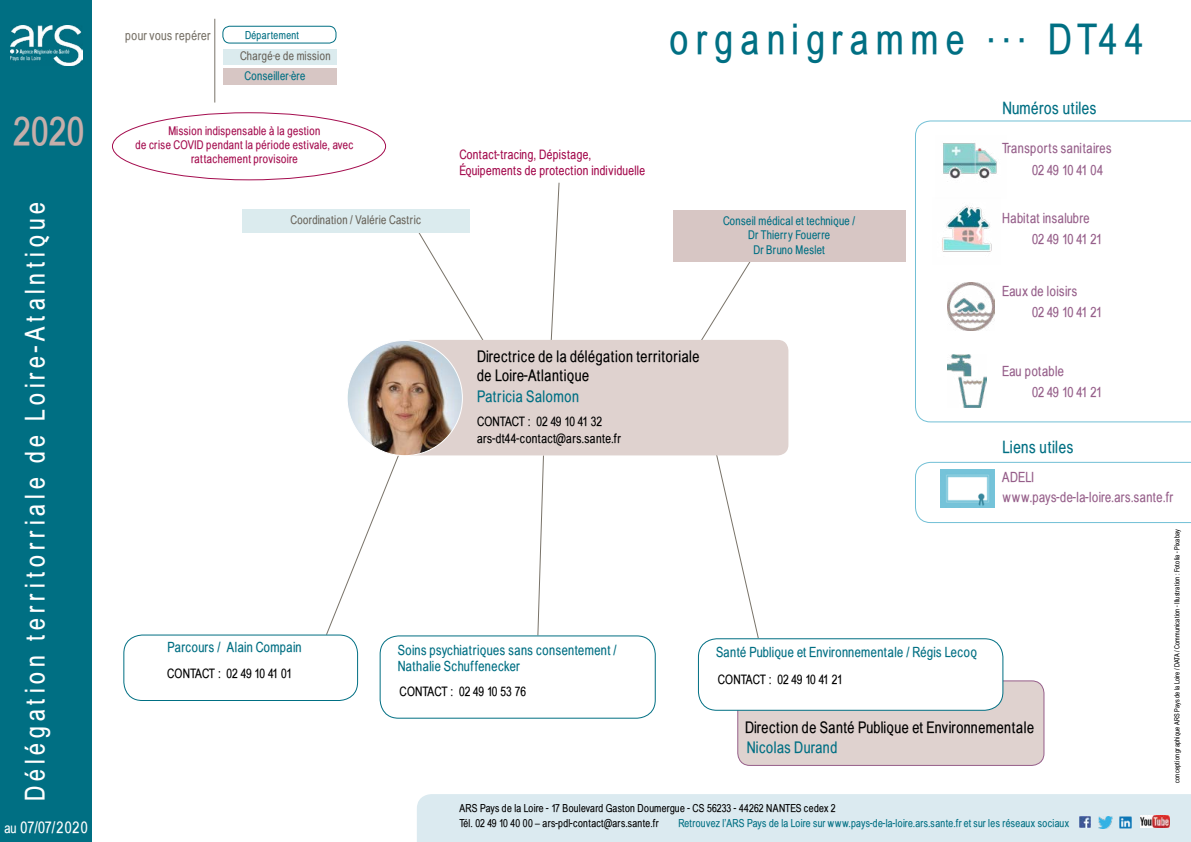
<style>
.page{position:relative;width:1191px;height:842px;background:#fff}
.page>*{position:absolute;margin:0;border:0;box-sizing:border-box;transform-origin:0 0}
.t1{font:42px "Babel Sans";letter-spacing:.185em;color:#006f83}
.t2{font:700 39px "Babel Sans";color:#c6aeaa}
.t3{font:27px "Babel Sans";letter-spacing:.185em;color:#fff}
.t4{font:17px "Babel Sans";letter-spacing:.035em;color:#006f83}
.t5{font:16px/19.2px "Babel Sans";letter-spacing:.035em;color:#000}
.t6{font:16px "Babel Sans";letter-spacing:.035em;color:#006f83}
.t7{font:16px "Babel Sans";letter-spacing:.06em;color:#fff}
.t8{font:14px/19.8px "Babel Sans";letter-spacing:.035em;color:#965f8a}
.t9{font:14px/16.8px "Babel Sans";letter-spacing:.035em;color:#006f83}
.t10{font:13px/15.6px "Babel Sans";letter-spacing:.035em;color:#a40c4e}
.t11{font:13px/17.2px "Babel Sans";letter-spacing:.03em;color:#000}
.t12{font:13px "Babel Sans";letter-spacing:-.03em;color:#000}
.t13{font:13px "Babel Sans";color:#000}
.t14{font:13px "Babel Sans";letter-spacing:-.025em;color:#000}
.t15{font:13px "Babel Sans";letter-spacing:.035em;color:#797369}
.t16{font:12px/14.4px "Babel Sans";letter-spacing:.035em;color:#a40c4e;text-align:center}
.t17{font:12px/14.4px "Babel Sans";letter-spacing:.03em;color:#006f83;text-align:center}
.t18{font:12px "Babel Sans";letter-spacing:.035em;color:#69645b}
.t19{font:11px/15px "Babel Sans";letter-spacing:.03em;color:#000}
.t20{font:11px "Babel Sans";letter-spacing:.035em;color:#006f83}
.t21{font:7px "Babel Sans";letter-spacing:.03em;color:#000}
.s1{font-size:14px}
</style>
<div class="page">
<div style="left:417px;top:794px;width:774px;height:48px;background:#dbeaf0"></div>
<img style="left:1140px;top:816px;width:29px;height:12px">
<div style="left:0;top:0;width:91px;height:842px;background:#006f83"></div>
<img style="left:11px;top:25px;width:71px;height:41px">
<div style="left:738px;top:681px;width:306px;height:84px;background:#dfd2cf;border-radius:12px"></div>
<div style="left:737px;top:680px;width:307px;height:86px;border:1px solid #965f8a;border-radius:12px"></div>
<svg style="left:326px;top:456px;width:73px;height:178px"></svg>
<svg style="left:537px;top:455px;width:7px;height:180px"></svg>
<svg style="left:715px;top:455px;width:44px;height:183px"></svg>
<svg style="left:418px;top:231px;width:66px;height:109px"></svg>
<svg style="left:550px;top:182px;width:10px;height:158px"></svg>
<svg style="left:701px;top:262px;width:50px;height:78px"></svg>
<div style="left:222px;top:26px;width:114px;height:18px;border:1px solid #006f83;border-radius:7px"></div>
<div style="left:399px;top:340px;width:389px;height:115px;background:#dfd2cf;border-radius:11px"></div>
<div style="left:242px;top:209px;width:227px;height:24px;background:#dbebee"></div>
<div style="left:673px;top:210px;width:232px;height:52px;background:#d7c6c4"></div>
<hr style="left:214px;top:19px;width:1px;height:84px;background:#797369">
<div style="left:698px;top:639px;width:305px;height:71px;background:#fff;border-radius:18px"></div>
<div style="left:698px;top:638px;width:305px;height:73px;border:1px solid #006f83;border-radius:18px"></div>
<div style="left:379px;top:635px;width:277px;height:84px;border:1px solid #006f83;border-radius:18px"></div>
<div style="left:123px;top:634px;width:235px;height:67px;border:1px solid #006f83;border-radius:18px"></div>
<img style="left:347px;top:340px;width:115px;height:116px;border-radius:58px">
<svg style="left:915px;top:120px;width:276px;height:302px"></svg>
<img style="left:932px;top:198px;width:68px;height:67px">
<img style="left:947px;top:283px;width:47px;height:47px">
<img style="left:947px;top:355px;width:39px;height:53px">
<div style="left:223px;top:49px;width:114px;height:16px;background:#dbebee"></div>
<div style="left:223px;top:68px;width:114px;height:16px;background:#d7c6c4"></div>
<svg style="left:915px;top:462px;width:276px;height:61px"></svg>
<h2 class="t2" style="left:14px;top:109px;width:73px">2020</h2>
<h3 class="t3" style="left:20px;top:801px;width:600px;rotate:-90deg">Délégation territorriale de Loire-Atalntique</h3>
<p class="t7" style="left:4px;top:819px;width:85px"><span class="s1">au</span> 07/07/2020</p>
<p class="t15" style="left:125px;top:28px;width:87px">pour vous repérer</p>
<p class="t20" style="left:245px;top:28px;width:55px">Département</p>
<p class="t18" style="left:240px;top:49px;width:92px">Chargé·e de mission</p>
<p class="t17" style="left:245px;top:69px;width:62px">Conseiller·ère</p>
<p class="t16" style="left:136px;top:123px;width:219px">Mission indispensable à la gestion<br>de crise COVID pendant la période estivale, avec rattachement provisoire</p>
<p class="t10" style="left:459px;top:147px;width:187px">Contact-tracing, Dépistage,<br>Équipements de protection individuelle</p>
<h1 class="t1" style="left:670px;top:16px;width:475px">organigramme ... DT44</h1>
<p class="t4" style="left:1002px;top:98px;width:96px">Numéros utiles</p>
<p class="t8" style="left:1002px;top:138px;width:111px">Transports sanitaires</p>
<p class="t8" style="left:1032px;top:161px;width:73px">02 49 10 41 04</p>
<p class="t18" style="left:290px;top:213px;width:132px">Coordination / Valérie Castric</p>
<p class="t17" style="left:723px;top:214px;width:134px">Conseil médical et technique /<br>Dr Thierry Fouerre<br>Dr Bruno Meslet</p>
<p class="t5" style="left:477px;top:347px;width:224px">Directrice de la délégation territoriale de Loire-Atlantique</p>
<p class="t6" style="left:477px;top:387px;width:104px">Patricia Salomon</p>
<p class="t11" style="left:477px;top:413px;width:145px">CONTACT : 02 49 10 41 32 ars-dt44-contact@ars.sante.fr</p>
<p class="t8" style="left:1002px;top:208px;width:89px">Habitat insalubre</p>
<p class="t8" style="left:1032px;top:229px;width:72px">02 49 10 41 21</p>
<p class="t8" style="left:1002px;top:281px;width:77px">Eaux de loisirs</p>
<p class="t8" style="left:1032px;top:302px;width:72px">02 49 10 41 21</p>
<p class="t8" style="left:1002px;top:362px;width:63px">Eau potable</p>
<p class="t8" style="left:1032px;top:383px;width:72px">02 49 10 41 21</p>
<p class="t4" style="left:1002px;top:438px;width:73px">Liens utiles</p>
<p class="t8" style="left:1002px;top:467px;width:172px">ADELI www.pays-de-la-loire.ars.sante.fr</p>
<p class="t9" style="left:168px;top:639px;width:135px">Parcours / Alain Compain</p>
<p class="t14" style="left:167px;top:666px;width:126px">CONTACT : 02 49 10 41 01</p>
<p class="t9" style="left:398px;top:641px;width:220px">Soins psychiatriques sans consentement /<br>Nathalie Schuffenecker</p>
<p class="t13" style="left:400px;top:684px;width:128px">CONTACT : 02 49 10 53 76</p>
<p class="t9" style="left:716px;top:644px;width:262px">Santé Publique et Environnementale / Régis Lecoq</p>
<p class="t12" style="left:718px;top:672px;width:126px">CONTACT : 02 49 10 41 21</p>
<p class="t5" style="left:745px;top:718px;width:290px">Direction de Santé Publique et Environnementale</p>
<p class="t6" style="left:746px;top:738px;width:92px">Nicolas Durand</p>
<p class="t19" style="left:459px;top:800px;width:378px">ARS Pays de la Loire - 17 Boulevard Gaston Doumergue - CS 56233 - 44262 NANTES cedex 2<br>Tél. 02 49 10 40 00 – ars-pdl-contact@ars.sante.fr</p>
<p class="t20" style="left:678px;top:817px;width:392px">Retrouvez l’ARS Pays de la Loire sur www.pays-de-la-loire.ars.sante.fr et sur les réseaux sociaux</p>
<p class="t21" style="left:1172px;top:783px;width:255px;rotate:-90deg">conception graphique ARS Pays de la Loire / DATA / Communication - Illustration : Fotolia - Pixabay</p>
</div>
